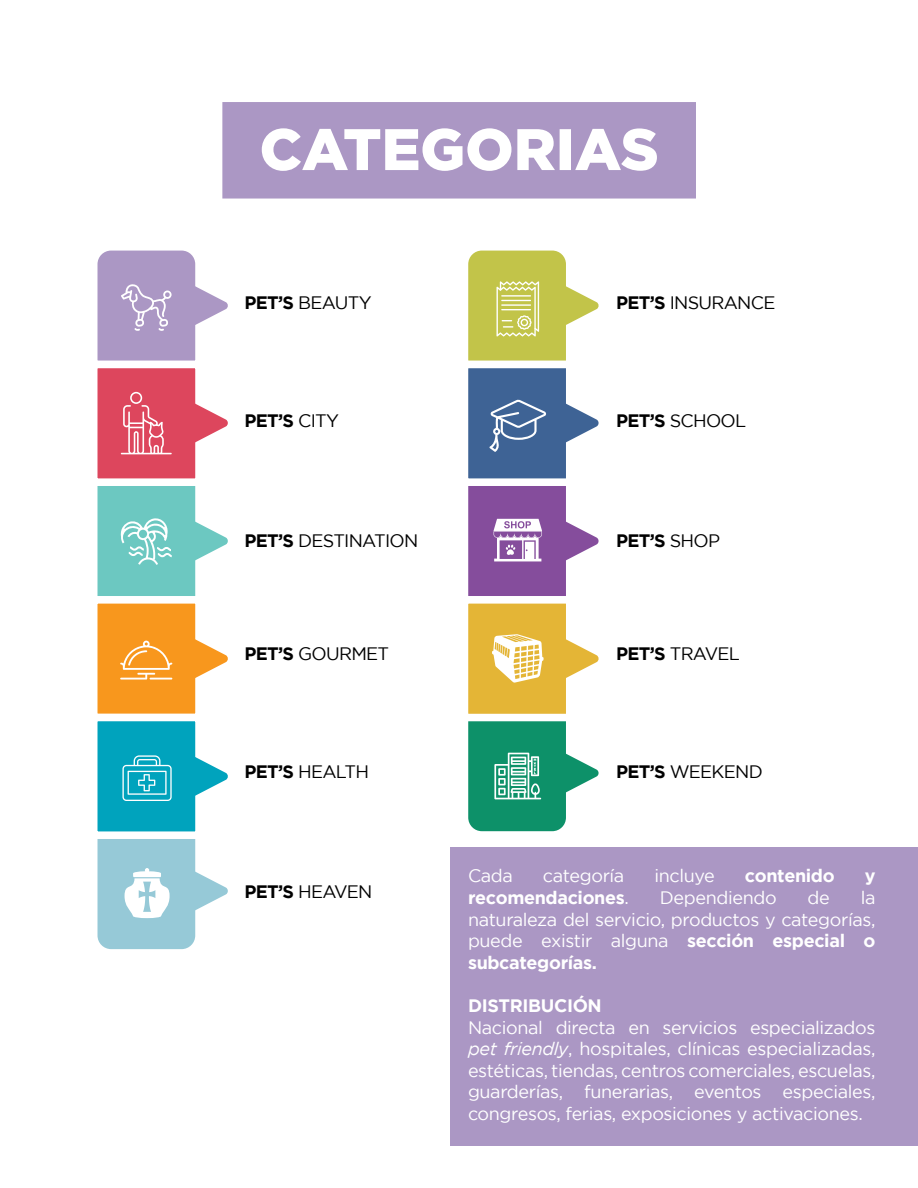
<style>
.page{position:relative;width:918px;height:1188px;background:#fff}
.page>*{position:absolute;margin:0;border:0;box-sizing:border-box;transform-origin:0 0}
.t1{font:18px/21.6px "Gotham";letter-spacing:-.02em;color:#fff;text-align:justify}
.t2{font:18px "Gotham";letter-spacing:-.04em;color:#000}
.t3{font:700 18px "Gotham";letter-spacing:-.02em;color:#fff}
.t4{font:700 18px "Gotham";letter-spacing:-.04em;color:#000}
.s1{font-weight:700}
.s2{font-weight:400}
.s3{font-style:italic}
</style>
<div class="page">
<div style="left:450px;top:847px;width:468px;height:298px;background:#ab97c4"></div>
<svg style="left:222px;top:102px;width:474px;height:97px;fill:#ab97c4"></svg>
<svg style="left:593px;top:142px;width:10px;height:12px"></svg>
<div style="left:90px;top:478px;width:113px;height:126px;background:#6cc8c1;border:8px solid #fff"></div>
<div style="left:90px;top:361px;width:113px;height:125px;background:#dd465d;border:8px solid #fff"></div>
<svg style="left:194px;top:402px;width:34px;height:42px"></svg>
<svg style="left:194px;top:520px;width:34px;height:42px"></svg>
<div style="left:90px;top:596px;width:113px;height:125px;background:#f8971d;border:8px solid #fff"></div>
<svg style="left:194px;top:637px;width:34px;height:43px"></svg>
<div style="left:90px;top:714px;width:113px;height:125px;background:#00a3bd;border:8px solid #fff"></div>
<svg style="left:194px;top:755px;width:34px;height:43px"></svg>
<div style="left:461px;top:478px;width:112px;height:126px;background:#854d9c;border:8px solid #fff"></div>
<div style="left:461px;top:361px;width:112px;height:125px;background:#3e6395;border:8px solid #fff"></div>
<svg style="left:564px;top:402px;width:35px;height:42px"></svg>
<svg style="left:564px;top:520px;width:35px;height:42px"></svg>
<div style="left:461px;top:596px;width:112px;height:125px;background:#e4b536;border:8px solid #fff"></div>
<svg style="left:564px;top:637px;width:35px;height:43px"></svg>
<svg style="left:90px;top:250px;width:138px;height:122px"></svg>
<svg style="left:489px;top:400px;width:57px;height:52px"></svg>
<svg style="left:461px;top:710px;width:138px;height:122px"></svg>
<svg style="left:122px;top:755px;width:50px;height:46px"></svg>
<svg style="left:461px;top:250px;width:138px;height:122px"></svg>
<svg style="left:121px;top:392px;width:51px;height:62px"></svg>
<svg style="left:120px;top:641px;width:52px;height:39px"></svg>
<hr style="left:150px;top:678px;width:22px;height:2px;background:#fff">
<svg style="left:90px;top:828px;width:138px;height:122px"></svg>
<svg style="left:492px;top:634px;width:52px;height:49px"></svg>
<svg style="left:493px;top:519px;width:49px;height:42px"></svg>
<svg style="left:120px;top:518px;width:52px;height:47px"></svg>
<p class="t2" style="left:245px;top:293px;width:128px"><span class="s1">PET’S</span> BEAUTY</p>
<p class="t2" style="left:616px;top:293px;width:161px"><span class="s1">PET’S</span> INSURANCE</p>
<p class="t4" style="left:245px;top:411px;width:96px">PET’S <span class="s2">CITY</span></p>
<p class="t2" style="left:616px;top:411px;width:132px"><span class="s1">PET’S</span> SCHOOL</p>
<p class="t2" style="left:245px;top:530px;width:175px"><span class="s1">PET’S</span> DESTINATION</p>
<p class="t4" style="left:616px;top:530px;width:105px">PET’S <span class="s2">SHOP</span></p>
<p class="t2" style="left:245px;top:644px;width:146px"><span class="s1">PET’S</span> GOURMET</p>
<p class="t2" style="left:616px;top:644px;width:125px"><span class="s1">PET’S</span> TRAVEL</p>
<p class="t2" style="left:245px;top:762px;width:126px"><span class="s1">PET’S</span> HEALTH</p>
<p class="t2" style="left:616px;top:762px;width:148px"><span class="s1">PET’S</span> WEEKEND</p>
<p class="t2" style="left:245px;top:882px;width:129px"><span class="s1">PET’S</span> HEAVEN</p>
<p class="t1" style="left:468px;top:865px;width:47px">Cada</p>
<p class="t1" style="left:543px;top:865px;width:83px">categoría</p>
<p class="t1" style="left:654px;top:865px;width:62px">incluye</p>
<p class="t3" style="left:745px;top:866px;width:91px">contenido</p>
<p class="t3" style="left:865px;top:866px;width:12px">y</p>
<p class="t3" style="left:468px;top:887px;width:162px">recomendaciones<span class="s2">.</span></p>
<p class="t1" style="left:660px;top:886px;width:118px">Dependiendo</p>
<p class="t1" style="left:808px;top:886px;width:24px">de</p>
<p class="t1" style="left:468px;top:886px;width:409px;text-indent:393px">la naturaleza del servicio, productos y categorías, puede existir alguna <span class="s1">sección especial o subcategorías.</span></p>
<p class="t3" style="left:468px;top:995px;width:135px">DISTRIBUCIÓN</p>
<p class="t1" style="left:468px;top:1016px;width:409px">Nacional directa en servicios especializados <span class="s3">pet friendly</span>, hospitales, clínicas especializadas, estéticas, tiendas, centros comerciales, escuelas, guarderías, funerarias, eventos especiales, congresos, ferias, exposiciones y activaciones.</p>
</div>
